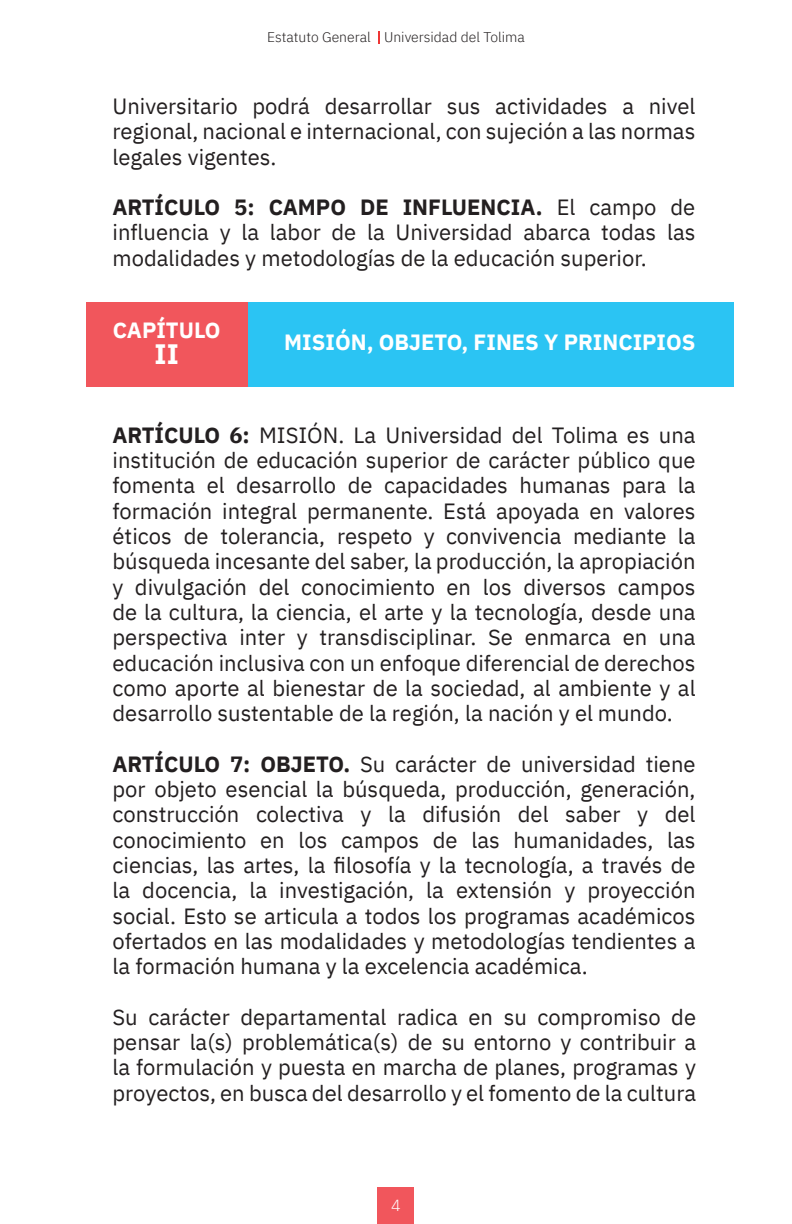
<style>
.page{position:relative;width:792px;height:1224px;background:#fff}
.page>*{position:absolute;margin:0;border:0;box-sizing:border-box;transform-origin:0 0}
.t1{font:700 28px "IBM Plex Sans";color:#fff}
.Body_Text{font:22px/25.2px "IBM Plex Sans";color:#231f20;text-align:justify}
.t2{font:700 22px "IBM Plex Sans";color:#fff}
.t3{font:300 16px "IBM Plex Sans";color:#fff}
.t4{font:300 14px "IBM Plex Sans";color:#231f20}
.s1{font-weight:700}
</style>
<div class="page">
<div style="left:378px;top:1187px;width:36px;height:37px;background:#f1565c"></div>
<svg style="left:378px;top:31px;width:2px;height:13px"></svg>
<div style="left:247px;top:302px;width:487px;height:84px;background:#2bc4f3"></div>
<div style="left:86px;top:302px;width:161px;height:84px;background:#f1565c"></div>
<p class="t4" style="left:267px;top:27px;width:259px">Estatuto General Universidad del Tolima</p>
<p class="Body_Text" style="left:113px;top:92px;width:584px">Universitario podrá desarrollar sus actividades a nivel regional, nacional e internacional, con sujeción a las normas legales vigentes.</p>
<p class="Body_Text" style="left:113px;top:193px;width:584px"><span class="s1">ARTÍCULO 5: CAMPO DE INFLUENCIA.</span> El campo de influencia y la labor de la Universidad abarca todas las modalidades y metodologías de la educación superior.</p>
<p class="t2" style="left:113px;top:313px;width:109px">CAPÍTULO</p>
<p class="t1" style="left:155px;top:332px;width:26px">II</p>
<p class="t2" style="left:284px;top:324px;width:413px">MISIÓN, OBJETO, FINES Y PRINCIPIOS</p>
<p class="Body_Text" style="left:113px;top:421px;width:585px"><span class="s1">ARTÍCULO 6:</span> MISIÓN. La Universidad del Tolima es una institución de educación superior de carácter público que fomenta el desarrollo de capacidades humanas para la formación integral permanente. Está apoyada en valores éticos de tolerancia, respeto y convivencia mediante la búsqueda incesante del saber, la producción, la apropiación y divulgación del conocimiento en los diversos campos de la cultura, la ciencia, el arte y la tecnología, desde una perspectiva inter y transdisciplinar. Se enmarca en una educación inclusiva con un enfoque diferencial de derechos como aporte al bienestar de la sociedad, al ambiente y al desarrollo sustentable de la región, la nación y el mundo.</p>
<p class="Body_Text" style="left:113px;top:750px;width:585px"><span class="s1">ARTÍCULO 7: OBJETO.</span> Su carácter de universidad tiene por objeto esencial la búsqueda, producción, generación, construcción colectiva y la difusión del saber y del conocimiento en los campos de las humanidades, las ciencias, las artes, la filosofía y la tecnología, a través de la docencia, la investigación, la extensión y proyección social. Esto se articula a todos los programas académicos ofertados en las modalidades y metodologías tendientes a la formación humana y la excelencia académica.</p>
<p class="Body_Text" style="left:113px;top:1002px;width:585px">Su carácter departamental radica en su compromiso de pensar la(s) problemática(s) de su entorno y contribuir a la formulación y puesta en marcha de planes, programas y proyectos, en busca del desarrollo y el fomento de la cultura</p>
<p class="t3" style="left:391px;top:1193px;width:11px">4</p>
</div>
